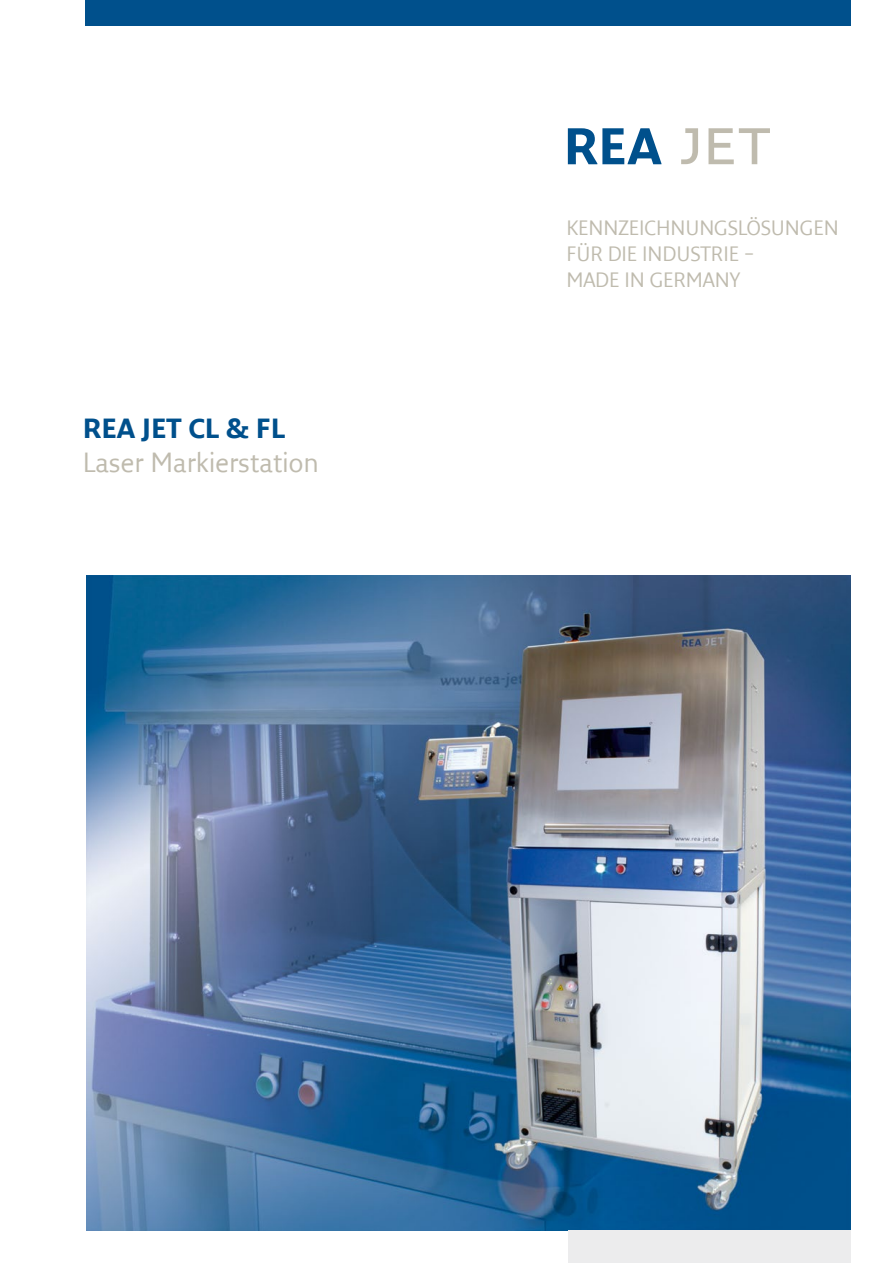
<style>
.page{position:relative;width:893px;height:1263px;background:#fff}
.page>*{position:absolute;margin:0;border:0;box-sizing:border-box;transform-origin:0 0}
.t1{font:27px "Fresco Sans LF";color:#bfbbae}
.t2{font:700 27px "Fresco Sans LF";color:#00508c}
.t3{font:20.25px/26.2px "Fresco Sans LF";letter-spacing:-.005em;color:#bfbbae}
</style>
<div class="page">
<img style="left:86px;top:575px;width:764px;height:655px">
<div style="left:85px;top:0;width:765px;height:26px;background:#00508c"></div>
<div style="left:568px;top:1230px;width:282px;height:33px;background:#ececed"></div>
<svg style="left:568px;top:128px;width:93px;height:36px"></svg>
<svg style="left:681px;top:128px;width:17px;height:36px"></svg>
<svg style="left:708px;top:128px;width:62px;height:36px"></svg>
<h1 class="t2" style="left:83px;top:412px;width:204px">REA JET CL &amp; FL</h1>
<h1 class="t1" style="left:83px;top:446px;width:238px">Laser Markierstation</h1>
<p class="t3" style="left:566px;top:214px;width:274px">KENNZEICHNUNGSLÖSUNGEN<br>FÜR DIE INDUSTRIE –<br>MADE IN GERMANY</p>
</div>
